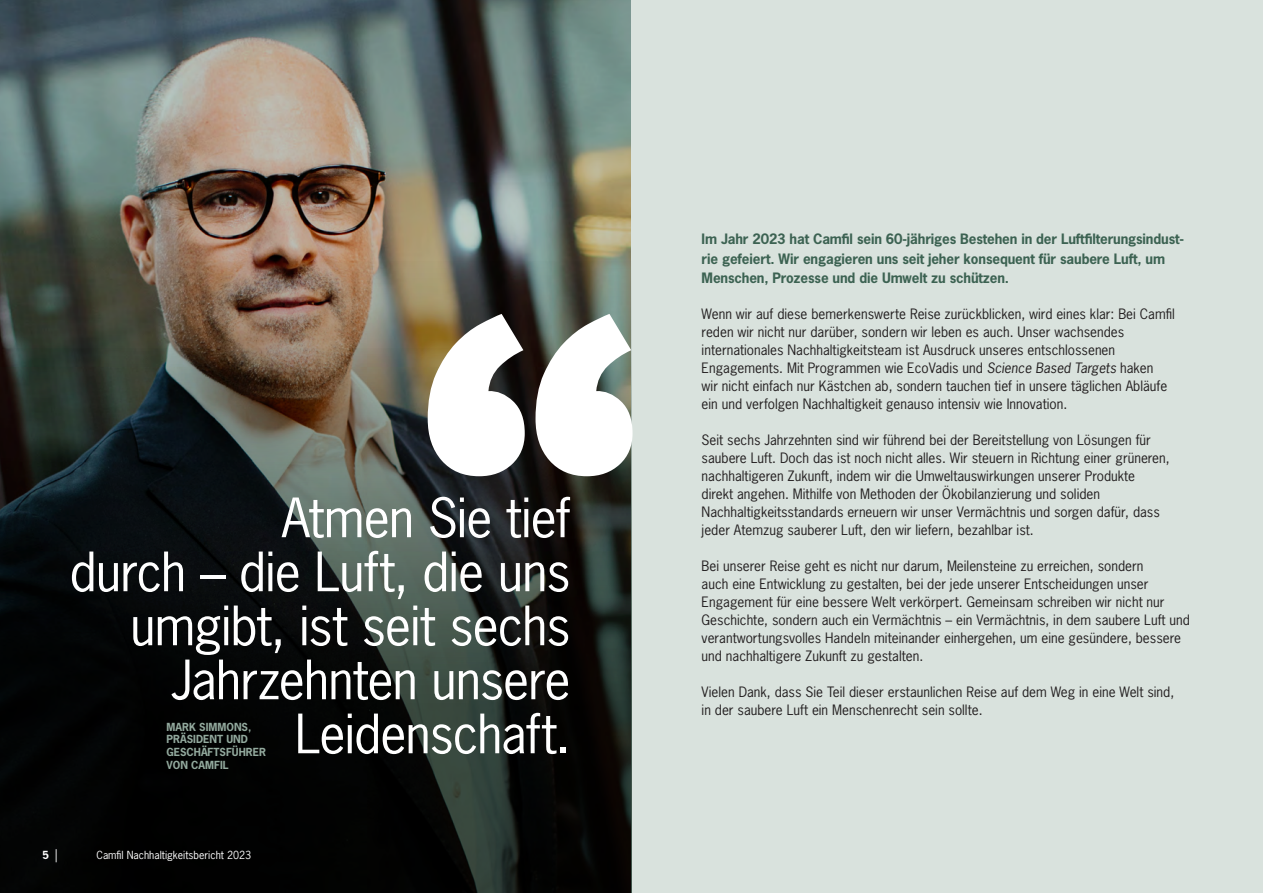
<style>
.page{position:relative;width:1263px;height:893px;background:#fff}
.page>*{position:absolute;margin:0;border:0;box-sizing:border-box;transform-origin:0 0}
.t1{font:51px/54px "News Gothic Std";letter-spacing:-.02em;color:#fff;text-align:right}
.t2{font:13.5px/18px "News Gothic Std";color:#231f20}
.t3{font:700 13.5px/19.5px "News Gothic Std";letter-spacing:-.01em;color:#3c6252}
.t4{font:700 10.5px/12.6px "News Gothic Std";color:#93aa9e}
.t5{font:10.5px "News Gothic Std";color:#fff}
.t6{font:700 10.5px "News Gothic Std";color:#fff}
.s1{font-weight:400;font-size:13.2px}
.s2{font-style:italic}
</style>
<div class="page">
<img style="left:0;top:0;width:631px;height:261px">
<div style="left:631px;top:0;width:632px;height:893px;background:#d9e2dd"></div>
<img style="left:0;top:261px;width:631px;height:88px">
<svg style="left:0;top:349px;width:631px;height:544px;background:#191c1a"></svg>
<svg style="left:428px;top:314px;width:204px;height:162px"></svg>
<p class="t1" style="left:70px;top:491px;width:502px">Atmen Sie tief<br>durch – die Luft, die uns umgibt, ist seit sechs<br>Jahrzehnten unsere<br>Leidenschaft.</p>
<p class="t4" style="left:167px;top:720px;width:86px">MARK SIMMONS,</p>
<p class="t4" style="left:167px;top:733px;width:101px">PRÄSIDENT UND<br>GESCHÄFTSFÜHRER<br>VON CAMFIL</p>
<p class="t6" style="left:43px;top:848px;width:16px">5 <span class="s1">|</span></p>
<p class="t5" style="left:97px;top:848px;width:156px">Camfil Nachhaltigkeitsbericht 2023</p>
<p class="t3" style="left:702px;top:229px;width:484px">Im Jahr 2023 hat Camfil sein 60-jähriges Bestehen in der Luftfilterungsindust&shy;rie gefeiert. Wir engagieren uns seit jeher konsequent für saubere Luft, um<br>Menschen, Prozesse und die Umwelt zu schützen.</p>
<p class="t2" style="left:702px;top:305px;width:475px">Wenn wir auf diese bemerkenswerte Reise zurückblicken, wird eines klar: Bei Camfil reden wir nicht nur darüber, sondern wir leben es auch. Unser wachsendes internationales Nachhaltigkeitsteam ist Ausdruck unseres entschlossenen Engagements. Mit Programmen wie EcoVadis und <span class="s2">Science Based Targets</span> haken<br>wir nicht einfach nur Kästchen ab, sondern tauchen tief in unsere täglichen Abläufe ein und verfolgen Nachhaltigkeit genauso intensiv wie Innovation.</p>
<p class="t2" style="left:702px;top:431px;width:470px">Seit sechs Jahrzehnten sind wir führend bei der Bereitstellung von Lösungen für saubere Luft. Doch das ist noch nicht alles. Wir steuern in Richtung einer grüneren, nachhaltigeren Zukunft, indem wir die Umweltauswirkungen unserer Produkte direkt angehen. Mithilfe von Methoden der Ökobilanzierung und soliden Nachhaltigkeitsstandards erneuern wir unser Vermächtnis und sorgen dafür, dass jeder Atemzug sauberer Luft, den wir liefern, bezahlbar ist.</p>
<p class="t2" style="left:702px;top:557px;width:490px">Bei unserer Reise geht es nicht nur darum, Meilensteine zu erreichen, sondern<br>auch eine Entwicklung zu gestalten, bei der jede unserer Entscheidungen unser Engagement für eine bessere Welt verkörpert. Gemeinsam schreiben wir nicht nur Geschichte, sondern auch ein Vermächtnis – ein Vermächtnis, in dem saubere Luft und verantwortungsvolles Handeln miteinander einhergehen, um eine gesündere, bessere und nachhaltigere Zukunft zu gestalten.</p>
<p class="t2" style="left:702px;top:683px;width:474px">Vielen Dank, dass Sie Teil dieser erstaunlichen Reise auf dem Weg in eine Welt sind, in der saubere Luft ein Menschenrecht sein sollte.</p>
</div>
